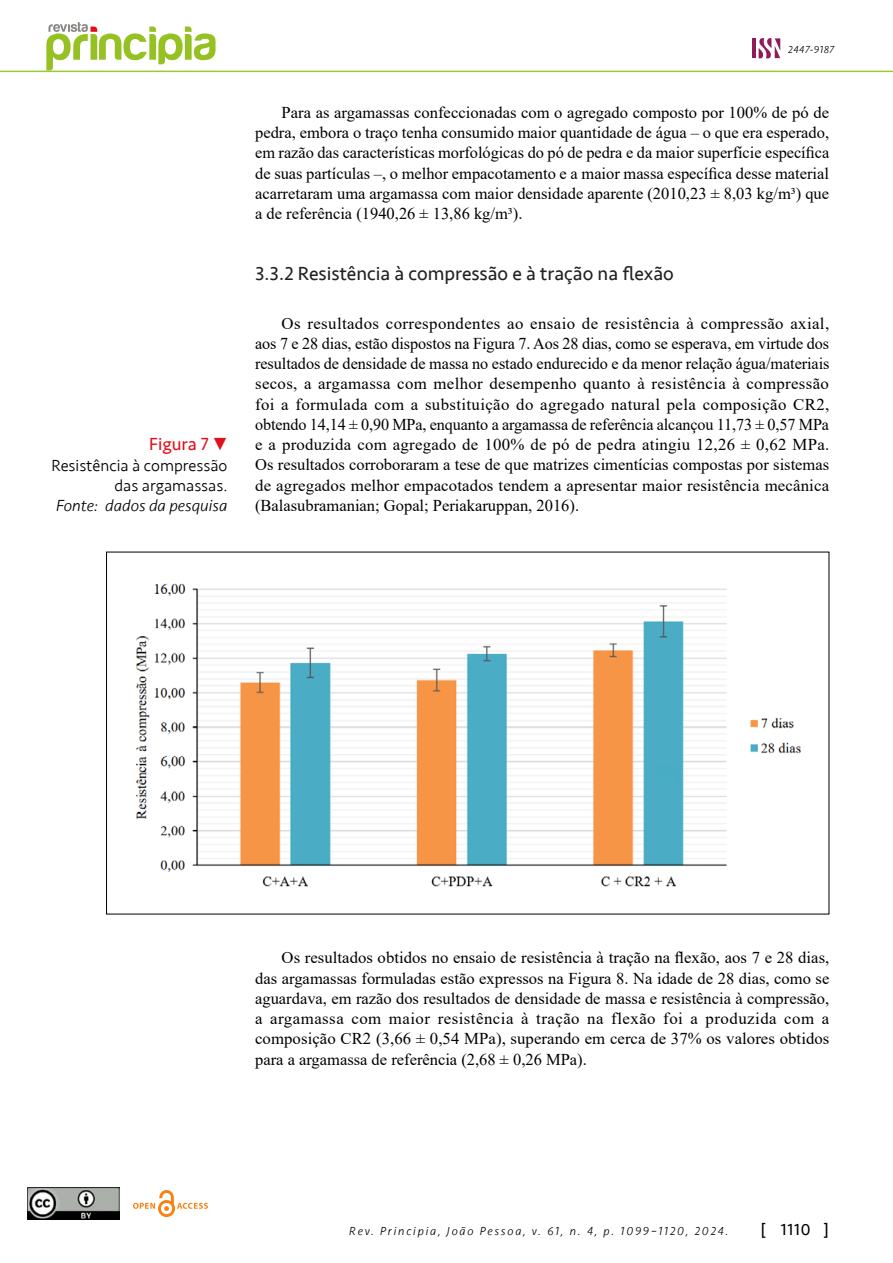
<style>
.page{position:relative;width:893px;height:1263px;background:#fff}
.page>*{position:absolute;margin:0;border:0;box-sizing:border-box;transform-origin:0 0}
.t1{font:19.5px "Seravek";color:#212121}
.t2{font:18px "Seravek";color:#e2101a}
.t3{font:16.5px/20.2px "Times New Roman";color:#000;text-align:justify}
.t4{font:300 16.5px/20.2px "Seravek";color:#000;text-align:right}
.t5{font:italic 300 16.5px "Seravek";color:#000}
.t6{font:16.5px "Seravek";color:#000}
.t7{font:italic 300 12px "Seravek";letter-spacing:.15em;color:#000}
.t8{font:italic 300 10.5px "Seravek";letter-spacing:.05em;color:#000}
</style>
<div class="page">
<hr style="left:0;top:71px;width:893px;height:1px;background:#9c3">
<img style="left:28px;top:1187px;width:91px;height:32px">
<svg style="left:133px;top:1190px;width:75px;height:27px"></svg>
<img style="left:135px;top:583px;width:666px;height:304px">
<svg style="left:46px;top:22px;width:170px;height:49px"></svg>
<hr style="left:752px;top:38px;width:3px;height:20px;background:#8f1b59">
<svg style="left:759px;top:38px;width:21px;height:20px"></svg>
<p class="t2" style="left:149px;top:430px;width:80px">Figura 7 •</p>
<p class="t4" style="left:52px;top:455px;width:177px">Resistência à compressão das argamassas.</p>
<p class="t5" style="left:56px;top:496px;width:173px">Fonte: dados da pesquisa</p>
<p class="t8" style="left:788px;top:43px;width:48px">2447-9187</p>
<p class="t3" style="left:255px;top:102px;width:576px;text-indent:26px">Para as argamassas confeccionadas com o agregado composto por 100% de pó de pedra, embora o traço tenha consumido maior quantidade de água – o que era esperado, em razão das características morfológicas do pó de pedra e da maior superfície específica de suas partículas –, o melhor empacotamento e a maior massa específica desse material acarretaram uma argamassa com maior densidade aparente (2010,23 ± 8,03 kg/m³) que a de referência (1940,26 ± 13,86 kg/m³).</p>
<p class="t1" style="left:255px;top:258px;width:420px">3.3.2 Resistência à compressão e à tração na flexão</p>
<p class="t3" style="left:255px;top:312px;width:576px;text-indent:26px">Os resultados correspondentes ao ensaio de resistência à compressão axial, aos 7 e 28 dias, estão dispostos na Figura 7. Aos 28 dias, como se esperava, em virtude dos resultados de densidade de massa no estado endurecido e da menor relação água/materiais secos, a argamassa com melhor desempenho quanto à resistência à compressão foi a formulada com a substituição do agregado natural pela composição CR2, obtendo 14,14 ± 0,90 MPa, enquanto a argamassa de referência alcançou 11,73 ± 0,57 MPa e a produzida com agregado de 100% de pó de pedra atingiu 12,26 ± 0,62 MPa.<br>Os resultados corroboraram a tese de que matrizes cimentícias compostas por sistemas de agregados melhor empacotados tendem a apresentar maior resistência mecânica (Balasubramanian; Gopal; Periakaruppan, 2016).</p>
<p class="t3" style="left:255px;top:947px;width:576px;text-indent:26px">Os resultados obtidos no ensaio de resistência à tração na flexão, aos 7 e 28 dias, das argamassas formuladas estão expressos na Figura 8. Na idade de 28 dias, como se aguardava, em razão dos resultados de densidade de massa e resistência à compressão, a argamassa com maior resistência à tração na flexão foi a produzida com a composição CR2 (3,66 ± 0,54 MPa), superando em cerca de 37% os valores obtidos para a argamassa de referência (2,68 ± 0,26 MPa).</p>
<p class="t7" style="left:349px;top:1224px;width:380px">Rev. Principia, João Pessoa, v. 61, n. 4, p. 1099–1120, 2024.</p>
<p class="t6" style="left:760px;top:1216px;width:70px">[ 1110 ]</p>
</div>
